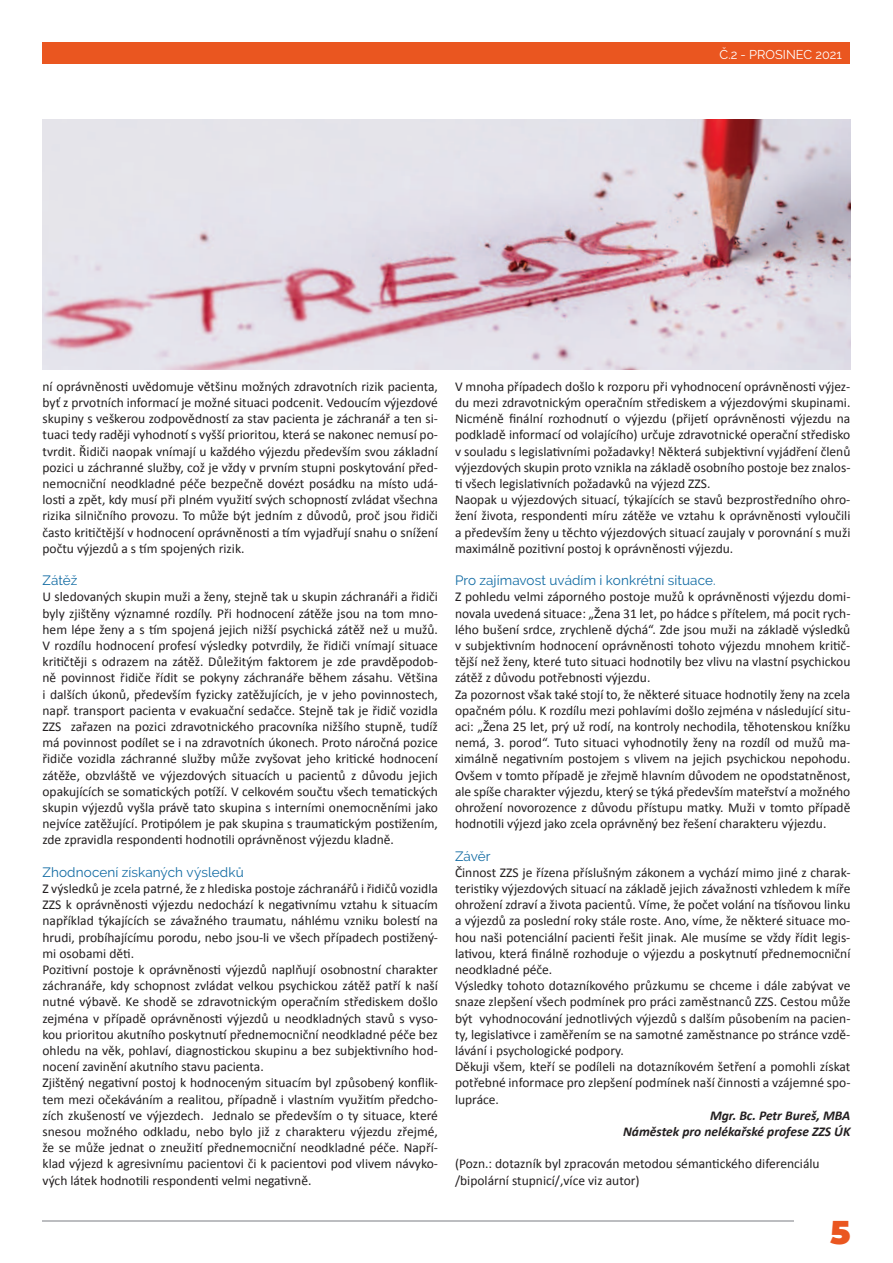
<style>
.page{position:relative;width:893px;height:1263px;background:#fff}
.page>*{position:absolute;margin:0;border:0;box-sizing:border-box;transform-origin:0 0}
.t1{font:900 33px "Montserrat";color:#ea5620}
.t2{font:13.5px/16.2px "Calibri";color:#231f20}
.t3{font:13.5px "Raleway";letter-spacing:.01em;color:#116ba3}
.t4{font:italic 700 13.5px/16.2px "Calibri";color:#231f20;text-align:right}
.t5{font:12.75px "Raleway";color:#fff}
</style>
<div class="page">
<div style="left:43px;top:43px;width:807px;height:21px;background:#ea5620"></div>
<hr style="left:43px;top:1220px;width:751px;height:2px;background:#bcbdc0">
<img style="left:43px;top:119px;width:807px;height:251px">
<p class="t5" style="left:720px;top:47px;width:124px">Č.2 - PROSINEC 2021</p>
<p class="t2" style="left:43px;top:378px;width:397px;text-align:justify">ní oprávněnosti uvědomuje většinu možných zdravotních rizik pacienta, byť z prvotních informací je možné situaci podcenit. Vedoucím výjezdové skupiny s veškerou zodpovědností za stav pacienta je záchranář a ten si&shy;tuaci tedy raději vyhodnotí s vyšší prioritou, která se nakonec nemusí po&shy;tvrdit. Řidiči naopak vnímají u každého výjezdu především svou základní pozici u záchranné služby, což je vždy v prvním stupni poskytování před&shy;nemocniční neodkladné péče bezpečně dovézt posádku na místo udá&shy;losti a zpět, kdy musí při plném využití svých schopností zvládat všechna rizika silničního provozu. To může být jedním z důvodů, proč jsou řidiči často kritičtější v hodnocení oprávněnosti a tím vyjadřují snahu o snížení počtu výjezdů a s tím spojených rizik.</p>
<p class="t3" style="left:43px;top:572px;width:36px">Zátěž</p>
<p class="t2" style="left:43px;top:589px;width:397px;text-align:justify">U sledovaných skupin muži a ženy, stejně tak u skupin záchranáři a řidiči byly zjištěny významné rozdíly. Při hodnocení zátěže jsou na tom mno&shy;hem lépe ženy a s tím spojená jejich nižší psychická zátěž než u mužů.<br>V rozdílu hodnocení profesí výsledky potvrdily, že řidiči vnímají situace kritičtěji s odrazem na zátěž. Důležitým faktorem je zde pravděpodob&shy;ně povinnost řidiče řídit se pokyny záchranáře během zásahu. Většina i dalších úkonů, především fyzicky zatěžujících, je v jeho povinnostech, např. transport pacienta v evakuační sedačce. Stejně tak je řidič vozidla ZZS zařazen na pozici zdravotnického pracovníka nižšího stupně, tudíž má povinnost podílet se i na zdravotních úkonech. Proto náročná pozice řidiče vozidla záchranné služby může zvyšovat jeho kritické hodnocení zátěže, obzvláště ve výjezdových situacích u pacientů z důvodu jejich opakujících se somatických potíží. V celkovém součtu všech tematických skupin výjezdů vyšla právě tato skupina s interními onemocněními jako nejvíce zatěžující. Protipólem je pak skupina s traumatickým postižením, zde zpravidla respondenti hodnotili oprávněnost výjezdu kladně.</p>
<p class="t3" style="left:43px;top:864px;width:203px">Zhodnocení získaných výsledků</p>
<p class="t2" style="left:43px;top:880px;width:397px">Z výsledků je zcela patrné, že z hlediska postoje záchranářů i řidičů vozidla ZZS k oprávněnosti výjezdu nedochází k negativnímu vztahu k situacím například týkajících se závažného traumatu, náhlému vzniku bolestí na hrudi, probíhajícímu porodu, nebo jsou-li ve všech případech postižený&shy;mi osobami děti.<br>Pozitivní postoje k oprávněnosti výjezdů naplňují osobnostní charakter záchranáře, kdy schopnost zvládat velkou psychickou zátěž patří k naší nutné výbavě. Ke shodě se zdravotnickým operačním střediskem došlo zejména v případě oprávněnosti výjezdů u neodkladných stavů s vyso&shy;kou prioritou akutního poskytnutí přednemocniční neodkladné péče bez ohledu na věk, pohlaví, diagnostickou skupinu a bez subjektivního hod&shy;nocení zavinění akutního stavu pacienta.<br>Zjištěný negativní postoj k hodnoceným situacím byl způsobený konflik&shy;tem mezi očekáváním a realitou, případně i vlastním využitím předcho&shy;zích zkušeností ve výjezdech. Jednalo se především o ty situace, které snesou možného odkladu, nebo bylo již z charakteru výjezdu zřejmé, že se může jednat o zneužití přednemocniční neodkladné péče. Napří&shy;klad výjezd k agresivnímu pacientovi či k pacientovi pod vlivem návyko&shy;vých látek hodnotili respondenti velmi negativně.</p>
<p class="t2" style="left:455px;top:378px;width:397px">V mnoha případech došlo k rozporu při vyhodnocení oprávněnosti výjez&shy;du mezi zdravotnickým operačním střediskem a výjezdovými skupinami.<br>Nicméně finální rozhodnutí o výjezdu (přijetí oprávněnosti výjezdu na podkladě informací od volajícího) určuje zdravotnické operační středisko v souladu s legislativními požadavky! Některá subjektivní vyjádření členů výjezdových skupin proto vznikla na základě osobního postoje bez znalos&shy;ti všech legislativních požadavků na výjezd ZZS.<br>Naopak u výjezdových situací, týkajících se stavů bezprostředního ohro&shy;žení života, respondenti míru zátěže ve vztahu k oprávněnosti vyloučili a především ženy u těchto výjezdových situací zaujaly v porovnání s muži maximálně pozitivní postoj k oprávněnosti výjezdu.</p>
<p class="t3" style="left:455px;top:572px;width:262px">Pro zajímavost uvádím i konkrétní situace.</p>
<p class="t2" style="left:455px;top:589px;width:397px">Z pohledu velmi záporného postoje mužů k oprávněnosti výjezdu domi&shy;novala uvedená situace: „Žena 31 let, po hádce s přítelem, má pocit rych&shy;lého bušení srdce, zrychleně dýchá“. Zde jsou muži na základě výsledků v subjektivním hodnocení oprávněnosti tohoto výjezdu mnohem kritič&shy;tější než ženy, které tuto situaci hodnotily bez vlivu na vlastní psychickou zátěž z důvodu potřebnosti výjezdu.<br>Za pozornost však také stojí to, že některé situace hodnotily ženy na zcela opačném pólu. K rozdílu mezi pohlavími došlo zejména v následující situ&shy;aci: „Žena 25 let, prý už rodí, na kontroly nechodila, těhotenskou knížku nemá, 3. porod“. Tuto situaci vyhodnotily ženy na rozdíl od mužů ma&shy;ximálně negativním postojem s vlivem na jejich psychickou nepohodu.<br>Ovšem v tomto případě je zřejmě hlavním důvodem ne opodstatněnost, ale spíše charakter výjezdu, který se týká především mateřství a možného ohrožení novorozence z důvodu přístupu matky. Muži v tomto případě hodnotili výjezd jako zcela oprávněný bez řešení charakteru výjezdu.</p>
<p class="t3" style="left:455px;top:848px;width:37px">Závěr</p>
<p class="t2" style="left:455px;top:864px;width:397px">Činnost ZZS je řízena příslušným zákonem a vychází mimo jiné z charak&shy;teristiky výjezdových situací na základě jejich závažnosti vzhledem k míře ohrožení zdraví a života pacientů. Víme, že počet volání na tísňovou linku a výjezdů za poslední roky stále roste. Ano, víme, že některé situace mo&shy;hou naši potenciální pacienti řešit jinak. Ale musíme se vždy řídit legis&shy;lativou, která finálně rozhoduje o výjezdu a poskytnutí přednemocniční neodkladné péče.<br>Výsledky tohoto dotazníkového průzkumu se chceme i dále zabývat ve snaze zlepšení všech podmínek pro práci zaměstnanců ZZS. Cestou může být vyhodnocování jednotlivých výjezdů s dalším působením na pacien&shy;ty, legislativce i zaměřením se na samotné zaměstnance po stránce vzdě&shy;lávání i psychologické podpory.<br>Děkuji všem, kteří se podíleli na dotazníkovém šetření a pomohli získat potřebné informace pro zlepšení podmínek naší činnosti a vzájemné spo&shy;lupráce.</p>
<p class="t4" style="left:623px;top:1107px;width:229px">Mgr. Bc. Petr Bureš, MBA<br>Náměstek pro nelékařské profese ZZS ÚK</p>
<p class="t2" style="left:455px;top:1156px;width:366px">(Pozn.: dotazník byl zpracován metodou sémantického diferenciálu /bipolární stupnicí/,více viz autor)</p>
<h1 class="t1" style="left:830px;top:1207px;width:22px">5</h1>
</div>
